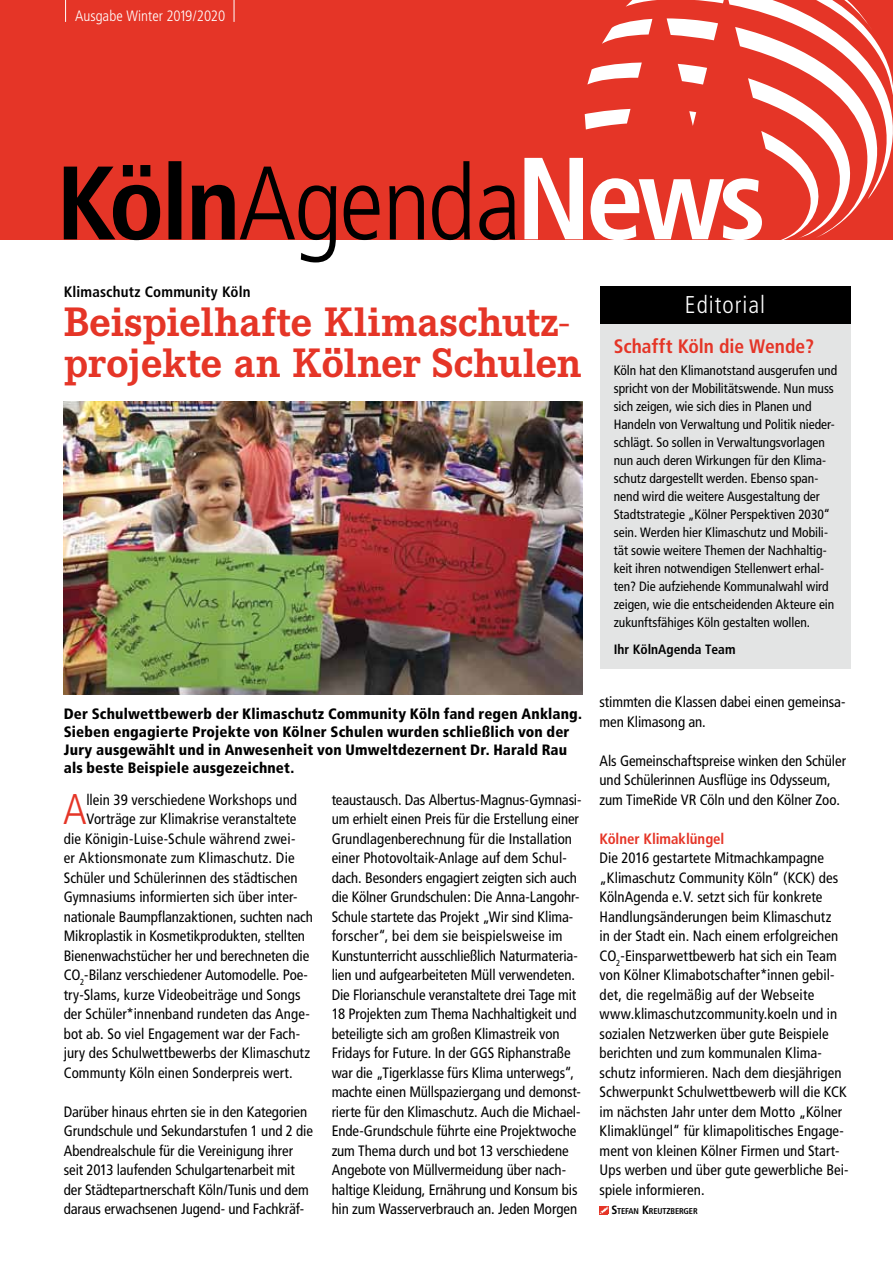
<style>
.page{position:relative;width:893px;height:1263px;background:#fff}
.page>*{position:absolute;margin:0;border:0;box-sizing:border-box;transform-origin:0 0}
.t1{font:700 condensed 116.55px "Frutiger";color:#fff}
.t2{font:300 condensed 42.9px "Frutiger";color:#e53527}
.t3{font:700 42.75px/41.2px "Corporate E";letter-spacing:-.005em;color:#e53527}
.t4{font:300 condensed 24.3px "Frutiger";letter-spacing:.04em;color:#fff}
.t5{font:700 condensed 19.5px "Frutiger";color:#e53527}
.t6{font:condensed 15px/19.5px "Frutiger";color:#000}
.t7{font:900 condensed 15px/18px "Frutiger";letter-spacing:.01em;color:#000}
.t8{font:700 condensed 15px "Frutiger";letter-spacing:.01em;color:#000}
.t9{font:300 condensed 15px "Frutiger";letter-spacing:-.005em;color:#fff}
.t10{font:700 condensed 15px "Frutiger";color:#e53527}
.t11{font:condensed 13.5px/18px "Frutiger";letter-spacing:-.005em;color:#000}
.t12{font:700 condensed 13.5px "Frutiger";color:#000}
.t13{font:700 condensed 8.4px "Frutiger";letter-spacing:-.015em;color:#000}
.s1{font-size:12px}
</style>
<div class="page">
<div style="left:0;top:0;width:893px;height:239px;background:#e53527"></div>
<svg style="left:65px;top:0;width:1px;height:22px"></svg>
<svg style="left:234px;top:0;width:1px;height:22px"></svg>
<svg style="left:587px;top:66px;width:247px;height:173px"></svg>
<svg style="left:602px;top:22px;width:261px;height:216px"></svg>
<svg style="left:626px;top:0;width:267px;height:199px"></svg>
<svg style="left:659px;top:0;width:234px;height:101px"></svg>
<svg style="left:64px;top:161px;width:451px;height:101px"></svg>
<div style="left:600px;top:319px;width:250px;height:350px;background:#e3e4e4"></div>
<div style="left:600px;top:286px;width:250px;height:37px;background:#000"></div>
<svg style="left:600px;top:1207px;width:8px;height:7px"></svg>
<img style="left:64px;top:402px;width:519px;height:292px">
<p class="t9" style="left:75px;top:8px;width:152px">Ausgabe Winter 2019/2020</p>
<h1 class="t1" style="left:516px;top:130px;width:252px">News</h1>
<p class="t8" style="left:64px;top:283px;width:188px">Klimaschutz Community Köln</p>
<h3 class="t3" style="left:64px;top:301px;width:519px">Beispielhafte Klimaschutz&shy;projekte an Kölner Schulen</h3>
<p class="t7" style="left:64px;top:705px;width:520px">Der Schulwettbewerb der Klimaschutz Community Köln fand regen Anklang.<br>Sieben engagierte Projekte von Kölner Schulen wurden schließlich von der Jury ausgewählt und in Anwesenheit von Umweltdezernent Dr. Harald Rau als beste Beispiele ausgezeichnet.</p>
<h2 class="t2" style="left:63px;top:785px;width:25px">A</h2>
<p class="t6" style="left:86px;top:790px;width:212px">llein 39 verschiedene Workshops und</p>
<p class="t6" style="left:86px;top:809px;width:211px">Vorträge zur Klimakrise veranstaltete</p>
<p class="t6" style="left:64px;top:829px;width:233px">die Königin-Luise-Schule während zwei-</p>
<p class="t6" style="left:64px;top:848px;width:232px">er Aktionsmonate zum Klimaschutz. Die</p>
<p class="t6" style="left:64px;top:868px;width:235px">Schüler und Schülerinnen des städtischen</p>
<p class="t6" style="left:64px;top:887px;width:234px">Gymnasiums informierten sich über inter-</p>
<p class="t6" style="left:64px;top:907px;width:251px">nationale Baumpflanzaktionen, suchten nach</p>
<p class="t6" style="left:64px;top:926px;width:243px">Mikroplastik in Kosmetikprodukten, stellten</p>
<p class="t6" style="left:64px;top:946px;width:247px">Bienenwachstücher her und berechneten die</p>
<p class="t6" style="left:64px;top:965px;width:246px">CO<sub>2</sub>-Bilanz verschiedener Automodelle. Poe-</p>
<p class="t6" style="left:64px;top:985px;width:238px">try-Slams, kurze Videobeiträge und Songs</p>
<p class="t6" style="left:64px;top:1004px;width:248px">der Schüler*innenband rundeten das Ange-</p>
<p class="t6" style="left:64px;top:1024px;width:238px">bot ab. So viel Engagement war der Fach-</p>
<p class="t6" style="left:64px;top:1043px;width:248px">jury des Schulwettbewerbs der Klimaschutz</p>
<p class="t6" style="left:64px;top:1063px;width:231px">Communty Köln einen Sonderpreis wert.</p>
<p class="t6" style="left:64px;top:1102px;width:251px">Darüber hinaus ehrten sie in den Kategorien Grundschule und Sekundarstufen 1 und 2 die Abendrealschule für die Vereinigung ihrer seit 2013 laufenden Schulgartenarbeit mit der Städtepartnerschaft Köln/Tunis und dem daraus erwachsenen Jugend- und Fachkräf-</p>
<p class="t6" style="left:332px;top:790px;width:251px">teaustausch. Das Albertus-Magnus-Gymnasi&shy;um erhielt einen Preis für die Erstellung einer Grundlagenberechnung für die Installation einer Photovoltaik-Anlage auf dem Schul&shy;dach. Besonders engagiert zeigten sich auch die Kölner Grundschulen: Die Anna-Langohr-Schule startete das Projekt „Wir sind Klima&shy;forscher“, bei dem sie beispielsweise im Kunstunterricht ausschließlich Naturmateria&shy;lien und aufgearbeiteten Müll verwendeten.<br>Die Florianschule veranstaltete drei Tage mit 18 Projekten zum Thema Nachhaltigkeit und beteiligte sich am großen Klimastreik von Fridays for Future. In der GGS Riphanstraße war die „Tigerklasse fürs Klima unterwegs“, machte einen Müllspaziergang und demonst&shy;rierte für den Klimaschutz. Auch die Michael-Ende-Grundschule führte eine Projektwoche zum Thema durch und bot 13 verschiedene Angebote von Müllvermeidung über nach&shy;haltige Kleidung, Ernährung und Konsum bis hin zum Wasserverbrauch an. Jeden Morgen</p>
<h3 class="t4" style="left:685px;top:290px;width:82px">Editorial</h3>
<h3 class="t5" style="left:614px;top:334px;width:202px">Schafft Köln die Wende?</h3>
<p class="t11" style="left:614px;top:361px;width:225px">Köln hat den Klimanotstand ausgerufen und spricht von der Mobilitätswende. Nun muss sich zeigen, wie sich dies in Planen und Handeln von Verwaltung und Politik nieder&shy;schlägt. So sollen in Verwaltungsvorlagen nun auch deren Wirkungen für den Klima&shy;schutz dargestellt werden. Ebenso span&shy;nend wird die weitere Ausgestaltung der Stadtstrategie „Kölner Perspektiven 2030“ sein. Werden hier Klimaschutz und Mobili&shy;tät sowie weitere Themen der Nachhaltig&shy;keit ihren notwendigen Stellenwert erhal&shy;ten? Die aufziehende Kommunalwahl wird zeigen, wie die entscheidenden Akteure ein zukunftsfähiges Köln gestalten wollen.</p>
<p class="t12" style="left:614px;top:641px;width:123px">Ihr KölnAgenda Team</p>
<p class="t6" style="left:600px;top:692px;width:248px">stimmten die Klassen dabei einen gemeinsa&shy;men Klimasong an.</p>
<p class="t6" style="left:600px;top:751px;width:248px">Als Gemeinschaftspreise winken den Schüler und Schülerinnen Ausflüge ins Odysseum, zum TimeRide VR Cöln und den Kölner Zoo.</p>
<p class="t10" style="left:600px;top:830px;width:126px">Kölner Klimaklüngel</p>
<p class="t6" style="left:600px;top:848px;width:251px">Die 2016 gestartete Mitmachkampagne „Klimaschutz Community Köln“ (KCK) des KölnAgenda e.V. setzt sich für konkrete Handlungsänderungen beim Klimaschutz<br>in der Stadt ein. Nach einem erfolgreichen CO<sub>2</sub>-Einsparwettbewerb hat sich ein Team von Kölner Klimabotschafter*innen gebil&shy;det, die regelmäßig auf der Webseite www.klimaschutzcommunity.koeln und in sozialen Netzwerken über gute Beispiele berichten und zum kommunalen Klima&shy;schutz informieren. Nach dem diesjährigen Schwerpunkt Schulwettbewerb will die KCK im nächsten Jahr unter dem Motto „Kölner Klimaklüngel“ für klimapolitisches Engage&shy;ment von kleinen Kölner Firmen und Start-Ups werben und über gute gewerbliche Bei&shy;spiele informieren.</p>
<p class="t13" style="left:611px;top:1206px;width:88px"><span class="s1">S</span>TEFAN <span class="s1">K</span>REUTZBERGER</p>
</div>
